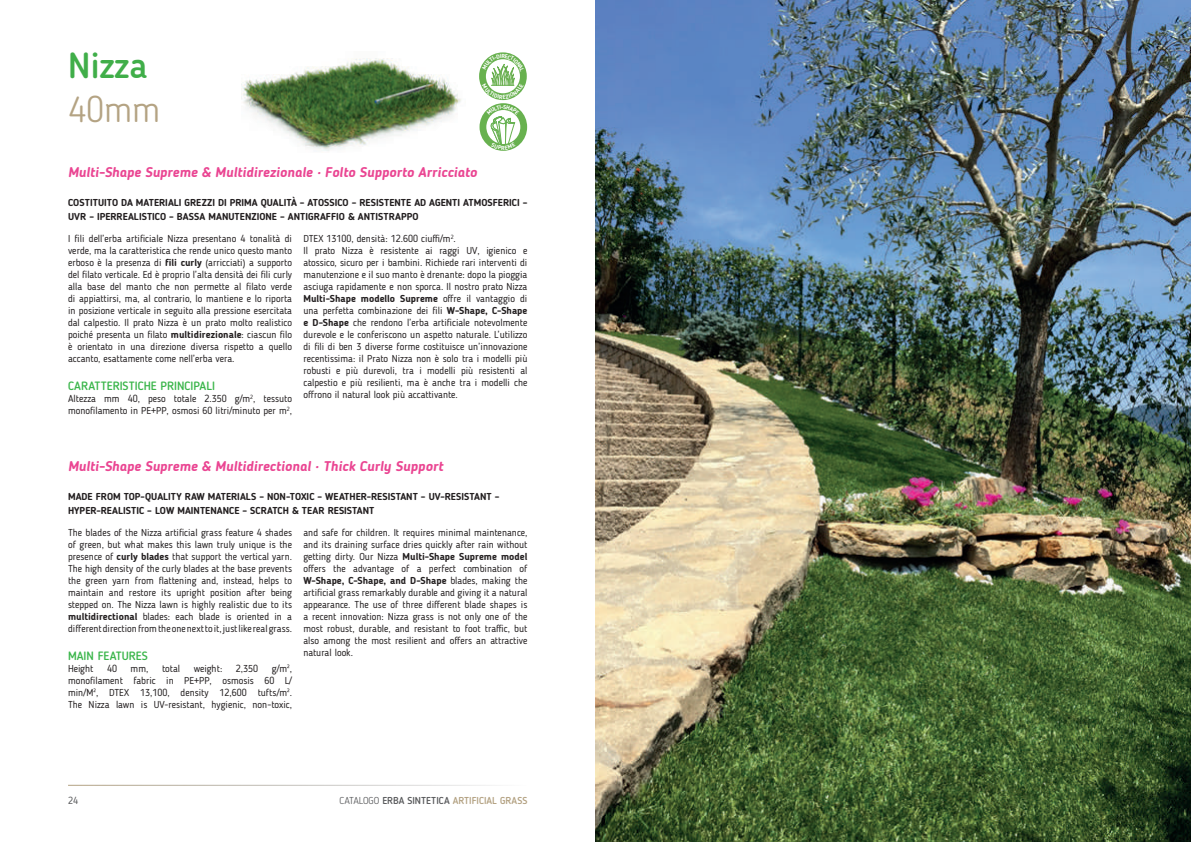
<style>
.page{position:relative;width:1191px;height:842px;background:#fff}
.page>*{position:absolute;margin:0;border:0;box-sizing:border-box;transform-origin:0 0}
.t1{font:500 36px "Blogger Sans";color:#40ae49}
.t2{font:300 36px "Blogger Sans";color:#b4a383}
.t3{font:italic 700 14px "Blogger Sans";color:#ea4592}
.t4{font:500 12px "Blogger Sans";color:#3ab54a}
.t5{font:10px/12px "Blogger Sans";color:#231f20;text-align:justify}
.t6{font:700 10px/14px "Blogger Sans";color:#231f20}
.t7{font:500 10px "Blogger Sans";color:#b2a080}
.t8{font:10px "Blogger Sans";color:#57585a}
.s1{font-weight:700}
.s2{font-weight:300;color:#57585a}
.s3{color:#57585a}
</style>
<div class="page">
<img style="left:241px;top:58px;width:220px;height:93px">
<img style="left:595px;top:0;width:596px;height:842px">
<div style="left:479px;top:103px;width:48px;height:48px;border:7px solid #68b14f;border-radius:50%"></div>
<div style="left:479px;top:52px;width:48px;height:48px;border:7px solid #68b14f;border-radius:50%"></div>
<svg style="left:486px;top:105px;width:33px;height:46px"></svg>
<svg style="left:482px;top:54px;width:42px;height:45px"></svg>
<h1 class="t1" style="left:68px;top:44px;width:81px">Nizza</h1>
<h1 class="t2" style="left:68px;top:88px;width:94px">40mm</h1>
<h2 class="t3" style="left:68px;top:164px;width:410px">Multi-Shape Supreme &amp; Multidirezionale · Folto Supporto Arricciato</h2>
<p class="t6" style="left:68px;top:195px;width:461px">COSTITUITO DA MATERIALI GREZZI DI PRIMA QUALITÀ – ATOSSICO – RESISTENTE AD AGENTI ATMOSFERICI –<br>UVR – IPERREALISTICO – BASSA MANUTENZIONE – ANTIGRAFFIO &amp; ANTISTRAPPO</p>
<p class="t5" style="left:68px;top:233px;width:225px">I fili dell’erba artificiale Nizza presentano 4 tonalità di verde, ma la caratteristica che rende unico questo manto erboso è la presenza di <span class="s1">fili curly</span> (arricciati) a supporto del filato verticale. Ed è proprio l’alta densità dei fili curly alla base del manto che non permette al filato verde di appiattirsi, ma, al contrario, lo mantiene e lo riporta in posizione verticale in seguito alla pressione esercitata dal calpestio. Il prato Nizza è un prato molto realistico poiché presenta un filato <span class="s1">multidirezionale</span>: ciascun filo è orientato in una direzione diversa rispetto a quello accanto, esattamente come nell’erba vera.</p>
<p class="t4" style="left:68px;top:379px;width:148px">CARATTERISTICHE PRINCIPALI</p>
<p class="t5" style="left:68px;top:393px;width:225px">Altezza mm 40, peso totale 2.350 g/m<sup>2</sup>, tessuto monofilamento in PE+PP, osmosi 60 litri/minuto per m<sup>2</sup>,</p>
<p class="t5" style="left:303px;top:233px;width:225px;text-align:left">DTEX 13100, densità: 12.600 ciuffi/m<sup>2</sup>.<br>Il prato Nizza è resistente ai raggi UV, igienico e atossico, sicuro per i bambini. Richiede rari interventi di manutenzione e il suo manto è drenante: dopo la pioggia asciuga rapidamente e non sporca. Il nostro prato Nizza <span class="s1">Multi-Shape modello Supreme</span> offre il vantaggio di una perfetta combinazione dei fili <span class="s1">W-Shape, C-Shape e D-Shape</span> che rendono l’erba artificiale notevolmente durevole e le conferiscono un aspetto naturale. L’utilizzo di fili di ben 3 diverse forme costituisce un’innovazione recentissima: il Prato Nizza non è solo tra i modelli più robusti e più durevoli, tra i modelli più resistenti al calpestio e più resilienti, ma è anche tra i modelli che offrono il natural look più accattivante.</p>
<h2 class="t3" style="left:68px;top:458px;width:376px">Multi-Shape Supreme &amp; Multidirectional · Thick Curly Support</h2>
<p class="t6" style="left:68px;top:489px;width:433px">MADE FROM TOP-QUALITY RAW MATERIALS – NON-TOXIC – WEATHER-RESISTANT – UV-RESISTANT –<br>HYPER-REALISTIC – LOW MAINTENANCE – SCRATCH &amp; TEAR RESISTANT</p>
<p class="t5" style="left:68px;top:527px;width:225px">The blades of the Nizza artificial grass feature 4 shades of green, but what makes this lawn truly unique is the presence of <span class="s1">curly blades</span> that support the vertical yarn.<br>The high density of the curly blades at the base prevents the green yarn from flattening and, instead, helps to maintain and restore its upright position after being stepped on. The Nizza lawn is highly realistic due to its <span class="s1">multidirectional</span> blades: each blade is oriented in a different direction from the one next to it, just like real grass.</p>
<p class="t4" style="left:68px;top:649px;width:81px">MAIN FEATURES</p>
<p class="t5" style="left:68px;top:663px;width:27px">Height</p>
<p class="t5" style="left:107px;top:663px;width:11px">40</p>
<p class="t5" style="left:131px;top:663px;width:19px">mm,</p>
<p class="t5" style="left:162px;top:663px;width:20px">total</p>
<p class="t5" style="left:194px;top:663px;width:30px">weight:</p>
<p class="t5" style="left:236px;top:663px;width:24px">2,350</p>
<p class="t5" style="left:68px;top:663px;width:225px;text-indent:204px">g/m², monofilament fabric in PE+PP, osmosis 60 L/ min/M², DTEX 13,100, density 12,600 tufts/m².<br>The Nizza lawn is UV-resistant, hygienic, non-toxic,</p>
<p class="t5" style="left:303px;top:527px;width:225px">and safe for children. It requires minimal maintenance, and its draining surface dries quickly after rain without getting dirty. Our Nizza <span class="s1">Multi-Shape Supreme model </span>offers the advantage of a perfect combination of <span class="s1">W-Shape, C-Shape, and D-Shape</span> blades, making the artificial grass remarkably durable and giving it a natural appearance. The use of three different blade shapes is a recent innovation: Nizza grass is not only one of the most robust, durable, and resistant to foot traffic, but also among the most resilient and offers an attractive natural look.</p>
<p class="t8" style="left:68px;top:795px;width:11px">24</p>
<p class="t7" style="left:339px;top:795px;width:189px"><span class="s2">CATALOGO</span> <span class="s3">ERBA SINTETICA</span> ARTIFICIAL GRASS</p>
</div>
